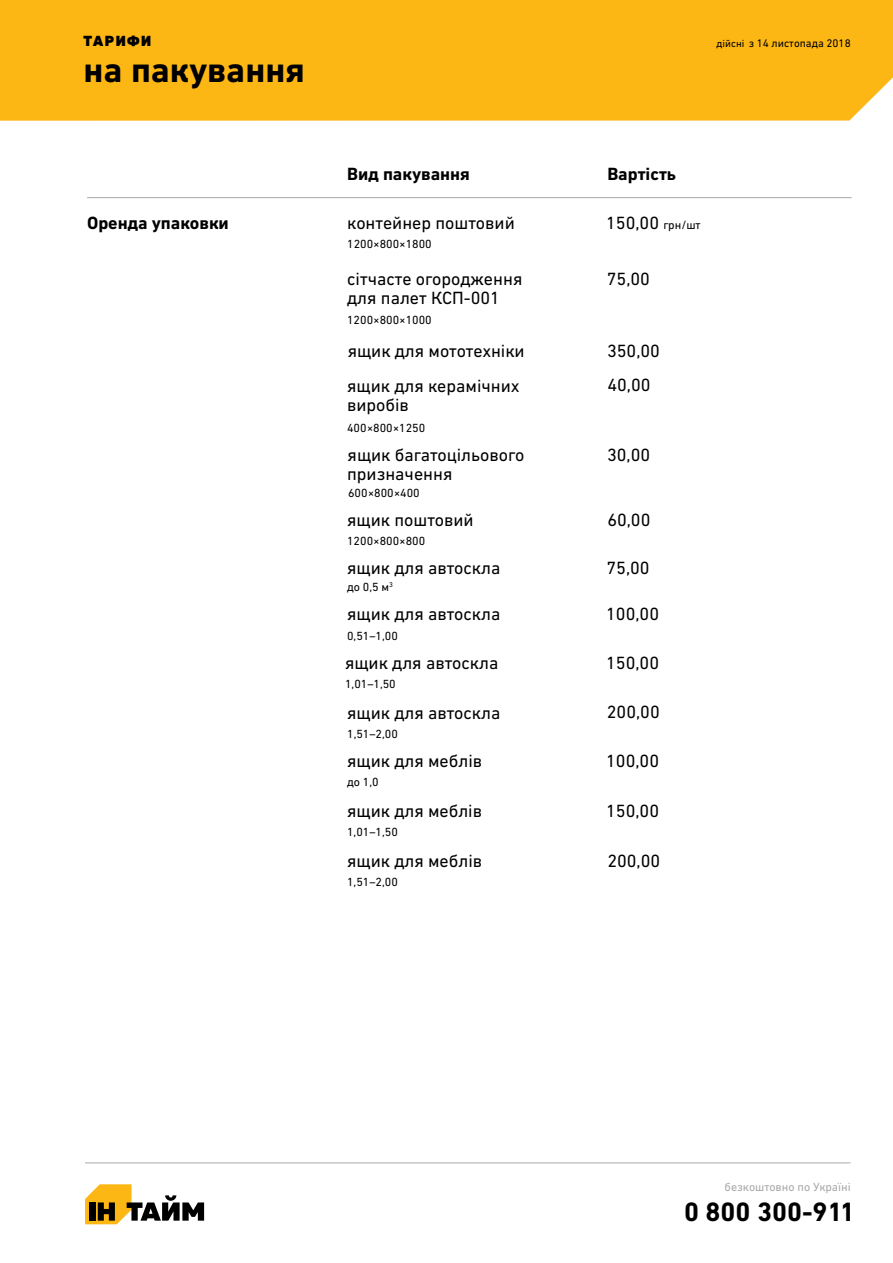
<style>
.page{position:relative;width:893px;height:1263px;background:#fff}
.page>*{position:absolute;margin:0;border:0;box-sizing:border-box;transform-origin:0 0}
.t1{font:700 36px "DIN Next CYR";color:#000}
.t2{font:700 27px "DIN Next CYR";color:#000}
.t3{font:18px/19.5px "DIN Next CYR";color:#000}
.t4{font:700 18px "DIN Next CYR";color:#000}
.t5{font:900 15px "DIN Next CYR";letter-spacing:.1em;color:#000}
.t6{font:12px "DIN Next CYR";color:#000}
.t7{font:12px "DIN Next CYR";color:#a9a9a9}
.t8{font:11.25px "DIN Next CYR";color:#000}
.s1{font-size:10.5px}
.s2{font-size:12px}
</style>
<div class="page">
<svg style="left:85px;top:1184px;width:119px;height:40px"></svg>
<div style="left:89px;top:1202px;width:6px;height:19px;background:#000"></div>
<div style="left:0;top:0;width:893px;height:121px;background:#fdb714"></div>
<hr style="left:85px;top:1162px;width:765px;height:1px;background:#a9a9a9">
<hr style="left:87px;top:197px;width:765px;height:1px;background:#a9a9a9">
<p class="t5" style="left:84px;top:32px;width:69px">ТАРИФИ</p>
<h1 class="t1" style="left:83px;top:49px;width:223px">на пакування</h1>
<p class="t8" style="left:717px;top:37px;width:136px"><span class="s1">дійсні</span> з 14 листопада 2018</p>
<p class="t8" style="left:737px;top:37px;width:88px"><span class="s1">дійсні</span> з 16 квітня</p>
<p class="t4" style="left:347px;top:163px;width:124px">Вид пакування</p>
<p class="t4" style="left:607px;top:163px;width:70px">Вартість</p>
<p class="t4" style="left:87px;top:212px;width:143px">Оренда упаковки</p>
<p class="t3" style="left:347px;top:213px;width:169px">контейнер поштовий</p>
<p class="t6" style="left:347px;top:237px;width:86px">1200×800×1800</p>
<p class="t3" style="left:347px;top:269px;width:177px">сітчасте огородження для палет КСП-001</p>
<p class="t6" style="left:347px;top:313px;width:86px">1200×800×1000</p>
<p class="t3" style="left:606px;top:213px;width:96px">150,00 <span class="s2">грн/шт</span></p>
<p class="t3" style="left:607px;top:269px;width:45px">75,00</p>
<p class="t3" style="left:348px;top:341px;width:179px">ящик для мототехніки</p>
<p class="t3" style="left:607px;top:341px;width:54px">350,00</p>
<p class="t3" style="left:347px;top:375px;width:174px">ящик для керамічних</p>
<p class="t3" style="left:607px;top:375px;width:45px">40,00</p>
<p class="t3" style="left:347px;top:395px;width:63px">виробів</p>
<p class="t6" style="left:347px;top:421px;width:80px">400×800×1250</p>
<p class="t3" style="left:348px;top:444px;width:178px">ящик багатоцільового</p>
<p class="t3" style="left:607px;top:444px;width:45px">30,00</p>
<p class="t3" style="left:347px;top:464px;width:107px">призначення</p>
<p class="t6" style="left:348px;top:486px;width:73px">600×800×400</p>
<p class="t3" style="left:347px;top:510px;width:128px">ящик поштовий</p>
<p class="t6" style="left:347px;top:534px;width:80px">1200×800×800</p>
<p class="t3" style="left:607px;top:509px;width:45px">60,00</p>
<p class="t3" style="left:347px;top:558px;width:155px">ящик для автоскла</p>
<p class="t3" style="left:606px;top:558px;width:45px">75,00</p>
<p class="t6" style="left:347px;top:580px;width:47px">до 0,5 м<sup>3</sup></p>
<p class="t3" style="left:347px;top:604px;width:155px">ящик для автоскла</p>
<p class="t6" style="left:347px;top:629px;width:52px">0,51–1,00</p>
<p class="t3" style="left:606px;top:604px;width:54px">100,00</p>
<p class="t3" style="left:345px;top:653px;width:155px">ящик для автоскла</p>
<p class="t6" style="left:345px;top:677px;width:52px">1,01–1,50</p>
<p class="t3" style="left:606px;top:653px;width:54px">150,00</p>
<p class="t3" style="left:347px;top:703px;width:155px">ящик для автоскла</p>
<p class="t6" style="left:347px;top:727px;width:52px">1,51–2,00</p>
<p class="t3" style="left:607px;top:702px;width:54px">200,00</p>
<p class="t3" style="left:347px;top:751px;width:136px">ящик для меблів</p>
<p class="t6" style="left:347px;top:775px;width:33px">до 1,0</p>
<p class="t3" style="left:606px;top:751px;width:54px">100,00</p>
<p class="t3" style="left:347px;top:801px;width:136px">ящик для меблів</p>
<p class="t6" style="left:347px;top:825px;width:52px">1,01–1,50</p>
<p class="t3" style="left:606px;top:800px;width:54px">150,00</p>
<p class="t3" style="left:347px;top:851px;width:136px">ящик для меблів</p>
<p class="t6" style="left:347px;top:875px;width:52px">1,51–2,00</p>
<p class="t3" style="left:607px;top:851px;width:54px">200,00</p>
<p class="t7" style="left:725px;top:1180px;width:128px">безкоштовно по Україні</p>
<h2 class="t2" style="left:684px;top:1196px;width:172px">0 800 300-911</h2>
</div>
